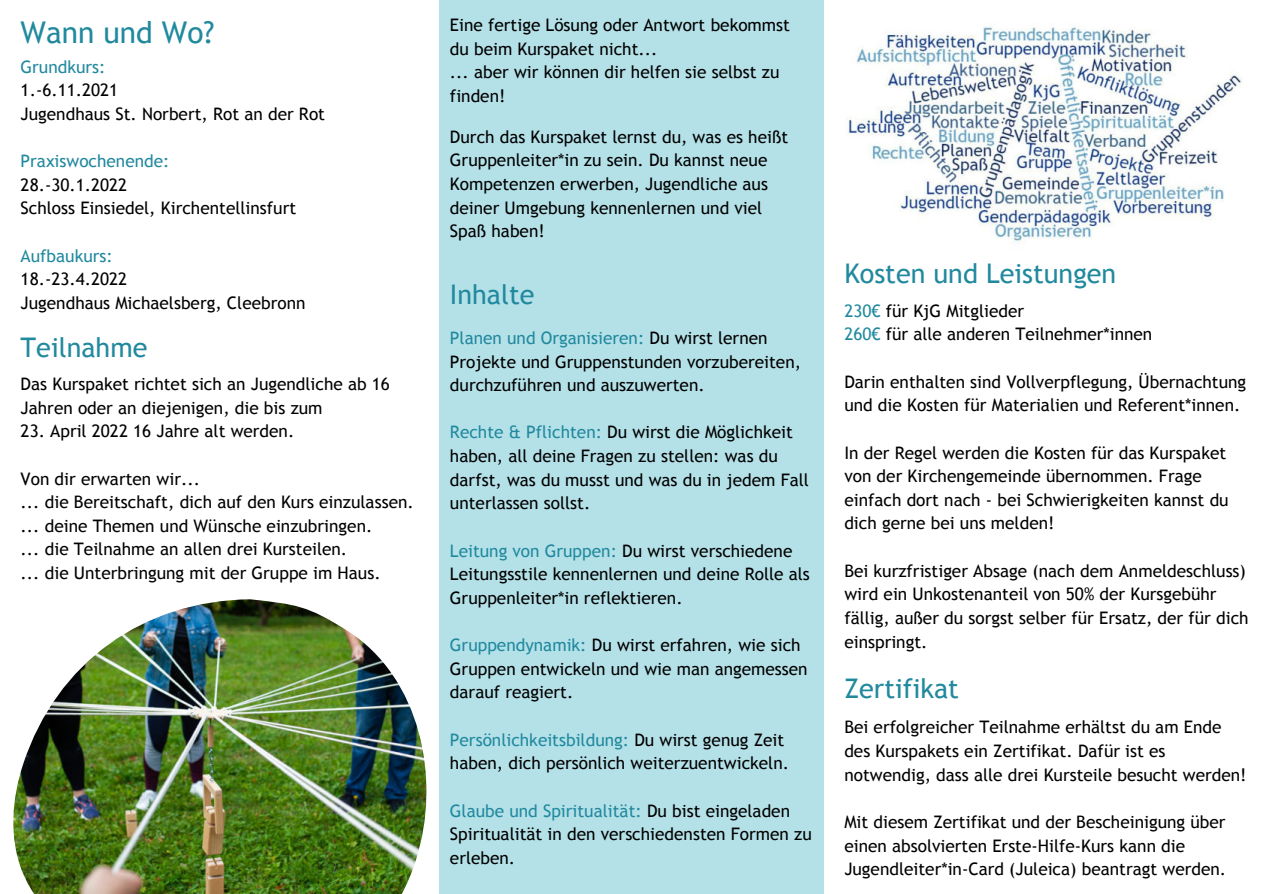
<style>
.page{position:relative;width:1263px;height:894px;background:#fff}
.page>*{position:absolute;margin:0;border:0;box-sizing:border-box;transform-origin:0 0}
.t1{font:30px "Trebuchet MS";color:#21899e}
.t2{font:27px "Trebuchet MS";color:#21899e}
.t3{font:17.25px/23.5px "Trebuchet MS";color:#000}
.t4{font:17.25px "Trebuchet MS";color:#21899e}
.s1{color:#21899e}
</style>
<div class="page">
<div style="left:439px;top:0;width:384px;height:893px;background:#b4e1e8"></div>
<img style="left:847px;top:26px;width:395px;height:216px">
<img style="left:13px;top:599px;width:414px;height:294px">
<p class="t3" style="left:450px;top:13px;width:342px">Eine fertige Lösung oder Antwort bekommst du beim Kurspaket nicht...<br>... aber wir können dir helfen sie selbst zu finden!</p>
<p class="t3" style="left:450px;top:125px;width:340px">Durch das Kurspaket lernst du, was es heißt Gruppenleiter*in zu sein. Du kannst neue Kompetenzen erwerben, Jugendliche aus deiner Umgebung kennenlernen und viel Spaß haben!</p>
<h1 class="t1" style="left:21px;top:15px;width:195px">Wann und Wo?</h1>
<p class="t4" style="left:21px;top:56px;width:86px">Grundkurs:</p>
<p class="t3" style="left:21px;top:78px;width:306px">1.-6.11.2021<br>Jugendhaus St. Norbert, Rot an der Rot</p>
<p class="t4" style="left:21px;top:151px;width:150px">Praxiswochenende:</p>
<p class="t3" style="left:21px;top:173px;width:277px">28.-30.1.2022<br>Schloss Einsiedel, Kirchentellinsfurt</p>
<p class="t4" style="left:21px;top:245px;width:94px">Aufbaukurs:</p>
<p class="t3" style="left:21px;top:267px;width:286px">18.-23.4.2022<br>Jugendhaus Michaelsberg, Cleebronn</p>
<h2 class="t2" style="left:844px;top:258px;width:274px">Kosten und Leistungen</h2>
<h2 class="t2" style="left:450px;top:278px;width:86px">Inhalte</h2>
<p class="t3" style="left:450px;top:326px;width:353px"><span class="s1">Planen und Organisieren:</span> Du wirst lernen<br>Projekte und Gruppenstunden vorzubereiten, durchzuführen und auszuwerten.</p>
<p class="t3" style="left:450px;top:420px;width:361px"><span class="s1">Rechte &amp; Pflichten:</span> Du wirst die Möglichkeit haben, all deine Fragen zu stellen: was du darfst, was du musst und was du in jedem Fall unterlassen sollst.</p>
<p class="t3" style="left:450px;top:539px;width:361px"><span class="s1">Leitung von Gruppen:</span> Du wirst verschiedene<br>Leitungsstile kennenlernen und deine Rolle als<br>Gruppenleiter*in reflektieren.</p>
<p class="t3" style="left:450px;top:633px;width:359px"><span class="s1">Gruppendynamik:</span> Du wirst erfahren, wie sich<br>Gruppen entwickeln und wie man angemessen darauf reagiert.</p>
<p class="t3" style="left:450px;top:727px;width:341px"><span class="s1">Persönlichkeitsbildung:</span> Du wirst genug Zeit haben, dich persönlich weiterzuentwickeln.</p>
<p class="t3" style="left:450px;top:798px;width:363px"><span class="s1">Glaube und Spiritualität:</span> Du bist eingeladen<br>Spiritualität in den verschiedensten Formen zu erleben.</p>
<p class="t3" style="left:844px;top:299px;width:310px"><span class="s1">230€</span> für KjG Mitglieder<br><span class="s1">260€</span> für alle anderen Teilnehmer*innen</p>
<p class="t3" style="left:844px;top:370px;width:403px">Darin enthalten sind Vollverpflegung, Übernachtung und die Kosten für Materialien und Referent*innen.</p>
<p class="t3" style="left:844px;top:441px;width:386px">In der Regel werden die Kosten für das Kurspaket von der Kirchengemeinde übernommen. Frage einfach dort nach - bei Schwierigkeiten kannst du dich gerne bei uns melden!</p>
<p class="t3" style="left:844px;top:559px;width:406px">Bei kurzfristiger Absage (nach dem Anmeldeschluss) wird ein Unkostenanteil von 50% der Kursgebühr fällig, außer du sorgst selber für Ersatz, der für dich einspringt.</p>
<h2 class="t2" style="left:844px;top:672px;width:116px">Zertifikat</h2>
<p class="t3" style="left:844px;top:715px;width:404px">Bei erfolgreicher Teilnahme erhältst du am Ende des Kurspakets ein Zertifikat. Dafür ist es notwendig, dass alle drei Kursteile besucht werden!</p>
<p class="t3" style="left:844px;top:810px;width:383px">Mit diesem Zertifikat und der Bescheinigung über einen absolvierten Erste-Hilfe-Kurs kann die<br>Jugendleiter*in-Card (Juleica) beantragt werden.</p>
<h2 class="t2" style="left:21px;top:332px;width:128px">Teilnahme</h2>
<p class="t3" style="left:21px;top:372px;width:371px">Das Kurspaket richtet sich an Jugendliche ab 16<br>Jahren oder an diejenigen, die bis zum</p>
<p class="t3" style="left:21px;top:419px;width:275px">23. April 2022 16 Jahre alt werden.</p>
<p class="t3" style="left:21px;top:467px;width:395px">Von dir erwarten wir...<br>... die Bereitschaft, dich auf den Kurs einzulassen. ... deine Themen und Wünsche einzubringen.<br>... die Teilnahme an allen drei Kursteilen.<br>... die Unterbringung mit der Gruppe im Haus.</p>
</div>
